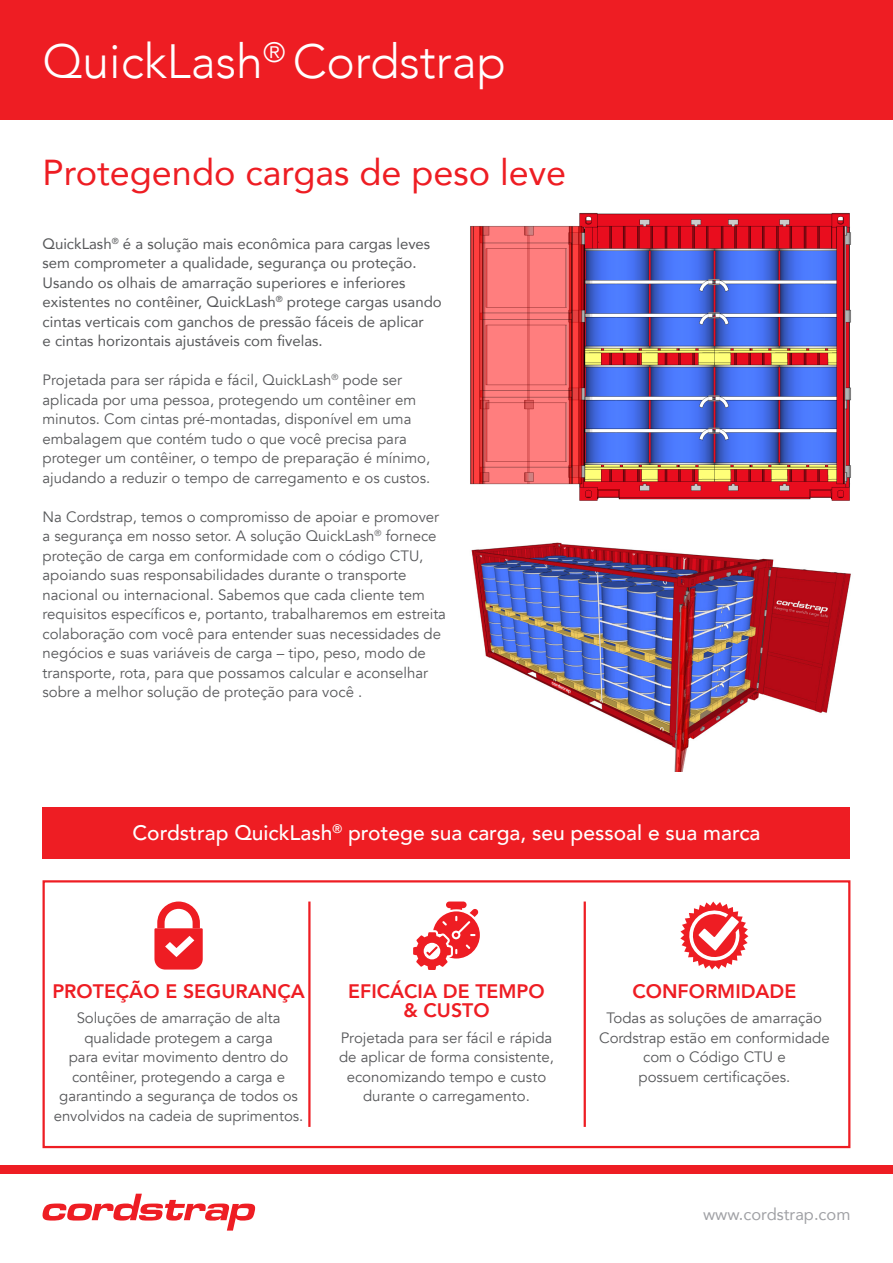
<style>
.page{position:relative;width:893px;height:1263px;background:#fff}
.page>*{position:absolute;margin:0;border:0;box-sizing:border-box;transform-origin:0 0}
.t1{font:300 48px "Avenir";color:#fff}
.t2{font:36px "Avenir";color:#ee1d23}
.t3{font:500 21px "Avenir";color:#fff}
.t4{font:800 19.5px "Avenir";color:#ee1d23}
.t5{font:16.5px "Avenir";color:#a0a1a5}
.t6{font:15px/19.5px "Avenir";color:#57585a;text-align:center}
.t7{font:15px/19.5px "Avenir";color:#57585a}
</style>
<div class="page">
<div style="left:0;top:0;width:893px;height:119px;background:#ee1d23"></div>
<div style="left:0;top:1165px;width:893px;height:9px;background:#ee1d23"></div>
<svg style="left:42px;top:1194px;width:214px;height:36px"></svg>
<img style="left:471px;top:542px;width:380px;height:229px">
<img style="left:470px;top:213px;width:381px;height:288px">
<div style="left:43px;top:808px;width:807px;height:51px;background:#ee1d23"></div>
<div style="left:43px;top:880px;width:807px;height:268px;border:2px solid #ee1d23"></div>
<svg style="left:154px;top:901px;width:49px;height:68px"></svg>
<svg style="left:413px;top:901px;width:67px;height:69px"></svg>
<hr style="left:308px;top:901px;width:3px;height:226px;background:#ee1d23">
<hr style="left:584px;top:901px;width:2px;height:226px;background:#ee1d23">
<svg style="left:680px;top:901px;width:68px;height:68px"></svg>
<p class="t1" style="left:43px;top:33px;width:465px">QuickLash<sup>®</sup> Cordstrap</p>
<p class="t2" style="left:43px;top:143px;width:525px">Protegendo cargas de peso leve</p>
<p class="t7" style="left:43px;top:233px;width:401px">QuickLash<sup>®</sup> é a solução mais econômica para cargas leves sem comprometer a qualidade, segurança ou proteção.<br>Usando os olhais de amarração superiores e inferiores existentes no contêiner, QuickLash<sup>®</sup> protege cargas usando cintas verticais com ganchos de pressão fáceis de aplicar</p>
<p class="t7" style="left:43px;top:331px;width:282px">e cintas horizontais ajustáveis com fivelas.</p>
<p class="t6" style="left:43px;top:371px;width:361px">Projetada para ser rápida e fácil, QuickLash<sup>®</sup> pode ser</p>
<p class="t6" style="left:43px;top:390px;width:389px;text-align:left">aplicada por uma pessoa, protegendo um contêiner em minutos. Com cintas pré-montadas, disponível em uma embalagem que contém tudo o que você precisa para proteger um contêiner, o tempo de preparação é mínimo, ajudando a reduzir o tempo de carregamento e os custos.</p>
<p class="t6" style="left:43px;top:507px;width:405px;text-align:left">Na Cordstrap, temos o compromisso de apoiar e promover a segurança em nosso setor. A solução QuickLash<sup>®</sup> fornece proteção de carga em conformidade com o código CTU, apoiando suas responsabilidades durante o transporte nacional ou internacional. Sabemos que cada cliente tem requisitos específicos e, portanto, trabalharemos em estreita colaboração com você para entender suas necessidades de negócios e suas variáveis de carga – tipo, peso, modo de transporte, rota, para que possamos calcular e aconselhar sobre a melhor solução de proteção para você .</p>
<p class="t3" style="left:132px;top:814px;width:629px">Cordstrap QuickLash<sup>®</sup> protege sua carga, seu pessoal e sua marca</p>
<p class="t4" style="left:52px;top:975px;width:254px">PROTEÇÃO E SEGURANÇA</p>
<p class="t6" style="left:77px;top:1008px;width:205px">Soluções de amarração de alta</p>
<p class="t6" style="left:84px;top:1028px;width:190px">qualidade protegem a carga</p>
<p class="t6" style="left:54px;top:1047px;width:251px">para evitar movimento dentro do contêiner, protegendo a carga e garantindo a segurança de todos os envolvidos na cadeia de suprimentos.</p>
<p class="t4" style="left:348px;top:975px;width:198px">EFICÁCIA DE TEMPO</p>
<p class="t4" style="left:403px;top:995px;width:88px">&amp; CUSTO</p>
<p class="t6" style="left:341px;top:1028px;width:213px">Projetada para ser fácil e rápida</p>
<p class="t6" style="left:339px;top:1047px;width:216px">de aplicar de forma consistente, economizando tempo e custo</p>
<p class="t6" style="left:363px;top:1086px;width:168px">durante o carregamento.</p>
<p class="t4" style="left:632px;top:975px;width:165px">CONFORMIDADE</p>
<p class="t6" style="left:599px;top:1008px;width:232px">Todas as soluções de amarração<br>Cordstrap estão em conformidade com o Código CTU e</p>
<p class="t6" style="left:638px;top:1067px;width:153px">possuem certificações.</p>
<p class="t5" style="left:703px;top:1201px;width:149px">www.cordstrap.com</p>
</div>
